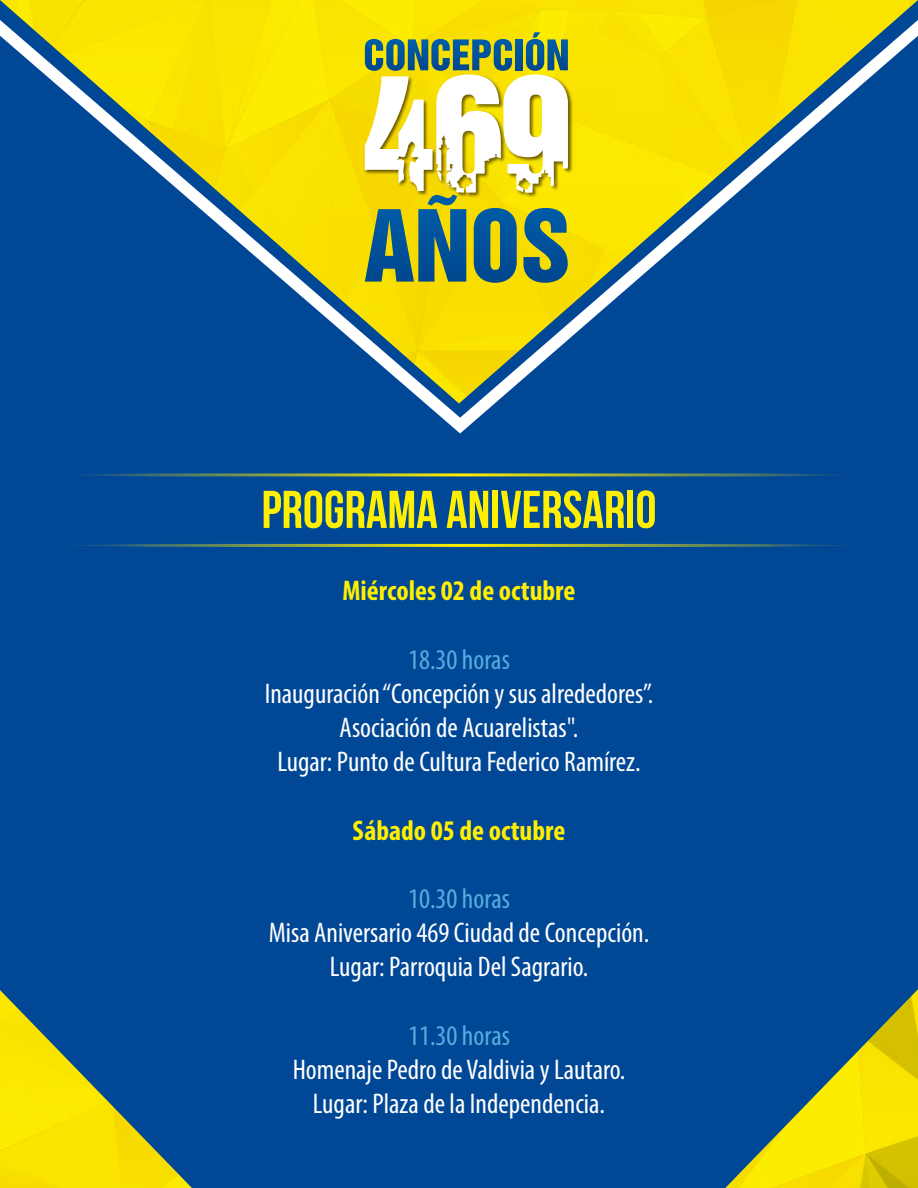
<style>
.page{position:relative;width:918px;height:1188px;background:#004796}
.page>*{position:absolute;margin:0;border:0;box-sizing:border-box;transform-origin:0 0}
.t1{font:700 53.1px "Bebas Neue";color:#ffef00}
.t2{font:condensed 28.5px/34.2px "Myriad Pro";color:#fff;text-align:center}
.t3{font:700 condensed 28.5px "Myriad Pro";color:#ffef00}
.t4{font:condensed 28.5px "Myriad Pro";color:#56acde}
</style>
<div class="page">
<img style="left:0;top:0;width:918px;height:20px">
<svg style="left:0;top:20px;width:918px;height:413px"></svg>
<img style="left:0;top:989px;width:918px;height:199px">
<img style="left:362px;top:72px;width:212px;height:127px">
<svg style="left:365px;top:32px;width:203px;height:251px"></svg>
<svg style="left:76px;top:544px;width:767px;height:3px;background:#809b49"></svg>
<svg style="left:84px;top:473px;width:752px;height:3px;background:#749351"></svg>
<h1 class="t1" style="left:262px;top:480px;width:396px">PROGRAMA ANIVERSARIO</h1>
<p class="t3" style="left:342px;top:573px;width:235px">Miércoles 02 de octubre</p>
<p class="t4" style="left:408px;top:642px;width:103px">18.30 horas</p>
<p class="t2" style="left:265px;top:676px;width:390px">Inauguración “Concepción y sus alrededores”.<br>Asociación de Acuarelistas".<br>Lugar: Punto de Cultura Federico Ramírez.</p>
<p class="t3" style="left:353px;top:812px;width:214px">Sábado 05 de octubre</p>
<p class="t4" style="left:408px;top:881px;width:103px">10.30 horas</p>
<p class="t2" style="left:269px;top:915px;width:382px">Misa Aniversario 469 Ciudad de Concepción.<br>Lugar: Parroquia Del Sagrario.</p>
<p class="t4" style="left:408px;top:1018px;width:103px">11.30 horas</p>
<p class="t2" style="left:293px;top:1052px;width:334px">Homenaje Pedro de Valdivia y Lautaro.<br>Lugar: Plaza de la Independencia.</p>
</div>
